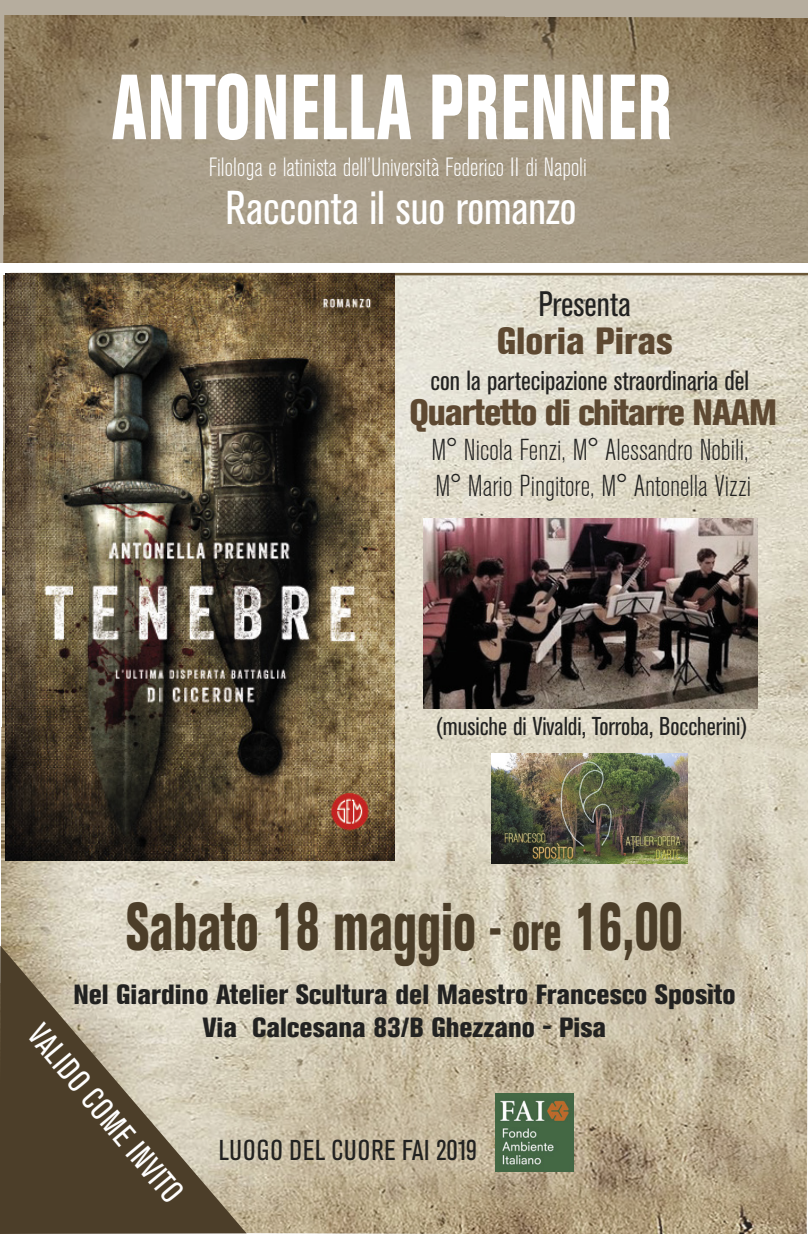
<style>
.page{position:relative;width:808px;height:1234px;background:#fff}
.page>*{position:absolute;margin:0;border:0;box-sizing:border-box;transform-origin:0 0}
.t1{font:800 condensed 91.25px "Akzidenz Grotesk BE";letter-spacing:.02em;color:#fff;scale:.72 1}
.t2{font:800 condensed 66.75px "Akzidenz Grotesk BE";color:#4c3e29;scale:.72 1}
.t3{font:condensed 47px "Akzidenz Grotesk BE";color:#fff}
.t4{font:800 condensed 37.5px "Akzidenz Grotesk BE";color:#5e4932}
.t5{font:800 condensed 36.25px "Akzidenz Grotesk BE";letter-spacing:-.035em;color:#5e4932}
.t6{font:condensed 35px "Akzidenz Grotesk BE";color:#222221}
.t7{font:condensed 32.5px "Akzidenz Grotesk BE";color:#fff}
.t8{font:300 condensed 30px/35.2px "Akzidenz Grotesk BE";color:#222221}
.t9{font:condensed 28.5px "Akzidenz Grotesk BE";letter-spacing:.02em;color:#222221}
.t10{font:800 condensed 27.5px/33px "Akzidenz Grotesk BE";color:#222221;text-align:center}
.t11{font:condensed 27.5px "Akzidenz Grotesk BE";color:#222221}
.t12{font:300 condensed 26.25px "Akzidenz Grotesk BE";color:#fff}
.t13{font:condensed 25.5px "Akzidenz Grotesk BE";color:#222221}
.s1{font-size:52.25px}
</style>
<div class="page">
<img style="left:1px;top:275px;width:807px;height:958px">
<svg style="left:0;top:0;width:808px;height:263px;background:#9f9179"></svg>
<hr style="left:10px;top:273px;width:798px;height:2px;background:#6b5736">
<img style="left:495px;top:1093px;width:78px;height:77px">
<img style="left:491px;top:753px;width:196px;height:110px">
<img style="left:424px;top:518px;width:333px;height:190px">
<img style="left:5px;top:273px;width:389px;height:587px">
<svg style="left:0;top:945px;width:247px;height:288px;background:#918672"></svg>
<h1 class="t1" style="left:112px;top:55px;width:779px">ANTONELLA PRENNER</h1>
<p class="t12" style="left:209px;top:153px;width:379px">Filologa e latinista dell’Università Federico II di Napoli</p>
<h3 class="t3" style="left:225px;top:182px;width:352px">Racconta il suo romanzo</h3>
<p class="t6" style="left:538px;top:285px;width:94px">Presenta</p>
<h3 class="t4" style="left:497px;top:319px;width:177px">Gloria Piras</h3>
<p class="t11" style="left:430px;top:365px;width:320px">con la partecipazione straordinaria del</p>
<h3 class="t5" style="left:410px;top:391px;width:369px">Quartetto di chitarre NAAM</h3>
<p class="t8" style="left:431px;top:433px;width:321px">M° Nicola Fenzi, M° Alessandro Nobili,<br>M° Mario Pingitore, M° Antonella Vizzi</p>
<p class="t13" style="left:435px;top:711px;width:314px">(musiche di Vivaldi, Torroba, Boccherini)</p>
<h2 class="t2" style="left:126px;top:887px;width:774px">Sabato 18 maggio <span class="s1">- ore</span> 16,00</h2>
<p class="t10" style="left:73px;top:977px;width:664px">Nel Giardino Atelier Scultura del Maestro Francesco Sposìto<br>Via Calcesana 83/B Ghezzano - Pisa</p>
<p class="t7" style="left:49px;top:1017px;width:222px;rotate:50deg">VALIDO COME INVITO</p>
<p class="t9" style="left:219px;top:1134px;width:260px">LUOGO DEL CUORE FAI 2019</p>
</div>
